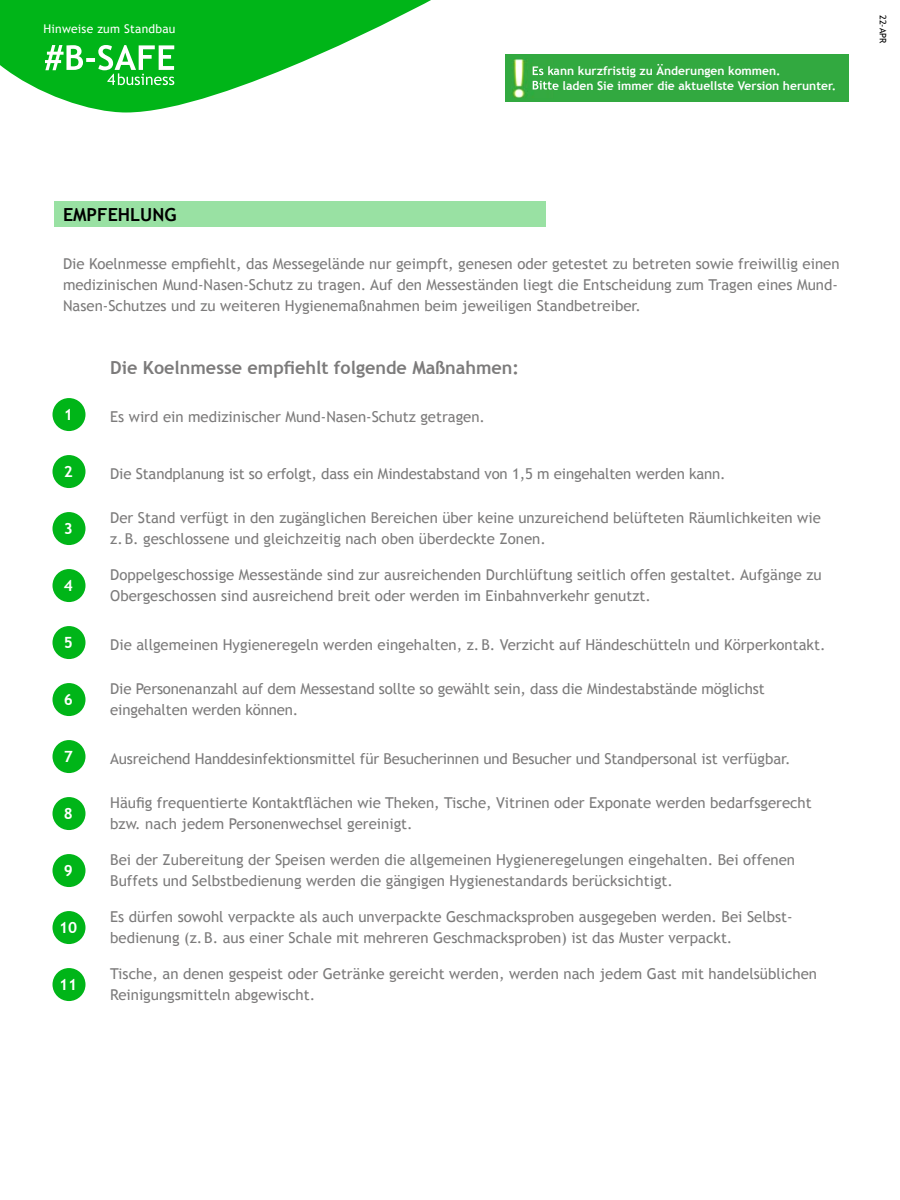
<style>
.page{position:relative;width:900px;height:1200px;background:#fff}
.page>*{position:absolute;margin:0;border:0;box-sizing:border-box;transform-origin:0 0}
.t1{font:700 18px "Trebuchet MS";color:#7c7b7b}
.t2{font:700 18px "Trebuchet MS";color:#000}
.t3{font:700 15.45px "Trebuchet MS";color:#fff}
.t4{font:15px/21px "Trebuchet MS";color:#7c7b7b}
.t5{font:700 12px/14.4px "Trebuchet MS";color:#fff}
.t6{font:12px "Trebuchet MS";letter-spacing:.02em;color:#fff}
.t7{font:9px "Trebuchet MS";color:#000}
</style>
<div class="page">
<svg style="left:0;top:0;width:431px;height:112px;fill:#00b518"></svg>
<svg style="left:45px;top:45px;width:129px;height:40px"></svg>
<div style="left:52px;top:398px;width:34px;height:33px;background:#00b518;border-radius:50%"></div>
<div style="left:52px;top:455px;width:34px;height:33px;background:#00b518;border-radius:50%"></div>
<div style="left:52px;top:512px;width:34px;height:33px;background:#00b518;border-radius:50%"></div>
<div style="left:52px;top:569px;width:34px;height:33px;background:#00b518;border-radius:50%"></div>
<div style="left:52px;top:626px;width:34px;height:33px;background:#00b518;border-radius:50%"></div>
<div style="left:52px;top:683px;width:34px;height:33px;background:#00b518;border-radius:50%"></div>
<div style="left:52px;top:740px;width:34px;height:33px;background:#00b518;border-radius:50%"></div>
<div style="left:52px;top:797px;width:34px;height:33px;background:#00b518;border-radius:50%"></div>
<div style="left:52px;top:854px;width:34px;height:33px;background:#00b518;border-radius:50%"></div>
<div style="left:52px;top:911px;width:34px;height:33px;background:#00b518;border-radius:50%"></div>
<div style="left:52px;top:968px;width:34px;height:33px;background:#00b518;border-radius:50%"></div>
<div style="left:54px;top:201px;width:492px;height:26px;background:#99e1a3"></div>
<div style="left:505px;top:54px;width:343px;height:48px;background:#32a940"></div>
<img style="left:512px;top:59px;width:30px;height:39px">
<img style="left:533px;top:64px;width:20px;height:14px">
<img style="left:533px;top:81px;width:20px;height:9px">
<p class="t6" style="left:44px;top:21px;width:133px">Hinweise zum Standbau</p>
<p class="t7" style="left:888px;top:15px;width:30px;rotate:90deg">22-APR</p>
<p class="t5" style="left:532px;top:64px;width:306px">Es kann kurzfristig zu Änderungen kommen.<br>Bitte laden Sie immer die aktuellste Version herunter.</p>
<p class="t2" style="left:63px;top:203px;width:115px">EMPFEHLUNG</p>
<p class="t4" style="left:63px;top:253px;width:778px;text-align:justify">Die Koelnmesse empfiehlt, das Messegelände nur geimpft, genesen oder getestet zu betreten sowie freiwillig einen medizinischen Mund-Nasen-Schutz zu tragen. Auf den Messeständen liegt die Entscheidung zum Tragen eines Mund-Nasen-Schutzes und zu weiteren Hygienemaßnahmen beim jeweiligen Standbetreiber.</p>
<p class="t1" style="left:110px;top:356px;width:410px">Die Koelnmesse empfiehlt folgende Maßnahmen:</p>
<p class="t3" style="left:64px;top:405px;width:11px">1</p>
<p class="t4" style="left:110px;top:406px;width:376px">Es wird ein medizinischer Mund-Nasen-Schutz getragen.</p>
<p class="t3" style="left:64px;top:462px;width:11px">2</p>
<p class="t4" style="left:110px;top:463px;width:617px">Die Standplanung ist so erfolgt, dass ein Mindestabstand von 1,5 m eingehalten werden kann.</p>
<p class="t3" style="left:64px;top:519px;width:11px">3</p>
<p class="t4" style="left:110px;top:508px;width:712px">Der Stand verfügt in den zugänglichen Bereichen über keine unzureichend belüfteten Räumlichkeiten wie z. B. geschlossene und gleichzeitig nach oben überdeckte Zonen.</p>
<p class="t3" style="left:64px;top:576px;width:11px">4</p>
<p class="t4" style="left:110px;top:565px;width:713px">Doppelgeschossige Messestände sind zur ausreichenden Durchlüftung seitlich offen gestaltet. Aufgänge zu<br>Obergeschossen sind ausreichend breit oder werden im Einbahnverkehr genutzt.</p>
<p class="t3" style="left:64px;top:633px;width:11px">5</p>
<p class="t4" style="left:110px;top:634px;width:717px">Die allgemeinen Hygieneregeln werden eingehalten, z. B. Verzicht auf Händeschütteln und Körperkontakt.</p>
<p class="t3" style="left:64px;top:690px;width:11px">6</p>
<p class="t4" style="left:110px;top:679px;width:656px">Die Personenanzahl auf dem Messestand sollte so gewählt sein, dass die Mindestabstände möglichst eingehalten werden können.</p>
<p class="t3" style="left:64px;top:747px;width:11px">7</p>
<p class="t4" style="left:110px;top:748px;width:682px">Ausreichend Handdesinfektionsmittel für Besucherinnen und Besucher und Standpersonal ist verfügbar.</p>
<p class="t3" style="left:64px;top:804px;width:11px">8</p>
<p class="t4" style="left:110px;top:793px;width:703px">Häufig frequentierte Kontaktflächen wie Theken, Tische, Vitrinen oder Exponate werden bedarfsgerecht bzw. nach jedem Personenwechsel gereinigt.</p>
<p class="t3" style="left:64px;top:861px;width:11px">9</p>
<p class="t4" style="left:110px;top:850px;width:686px">Bei der Zubereitung der Speisen werden die allgemeinen Hygieneregelungen eingehalten. Bei offenen<br>Buffets und Selbstbedienung werden die gängigen Hygienestandards berücksichtigt.</p>
<p class="t3" style="left:59px;top:918px;width:20px">10</p>
<p class="t4" style="left:110px;top:907px;width:684px">Es dürfen sowohl verpackte als auch unverpackte Geschmacksproben ausgegeben werden. Bei Selbst&shy;bedienung (z. B. aus einer Schale mit mehreren Geschmacksproben) ist das Muster verpackt.</p>
<p class="t3" style="left:59px;top:975px;width:20px">11</p>
<p class="t4" style="left:110px;top:964px;width:708px">Tische, an denen gespeist oder Getränke gereicht werden, werden nach jedem Gast mit handelsüblichen<br>Reinigungsmitteln abgewischt.</p>
</div>
